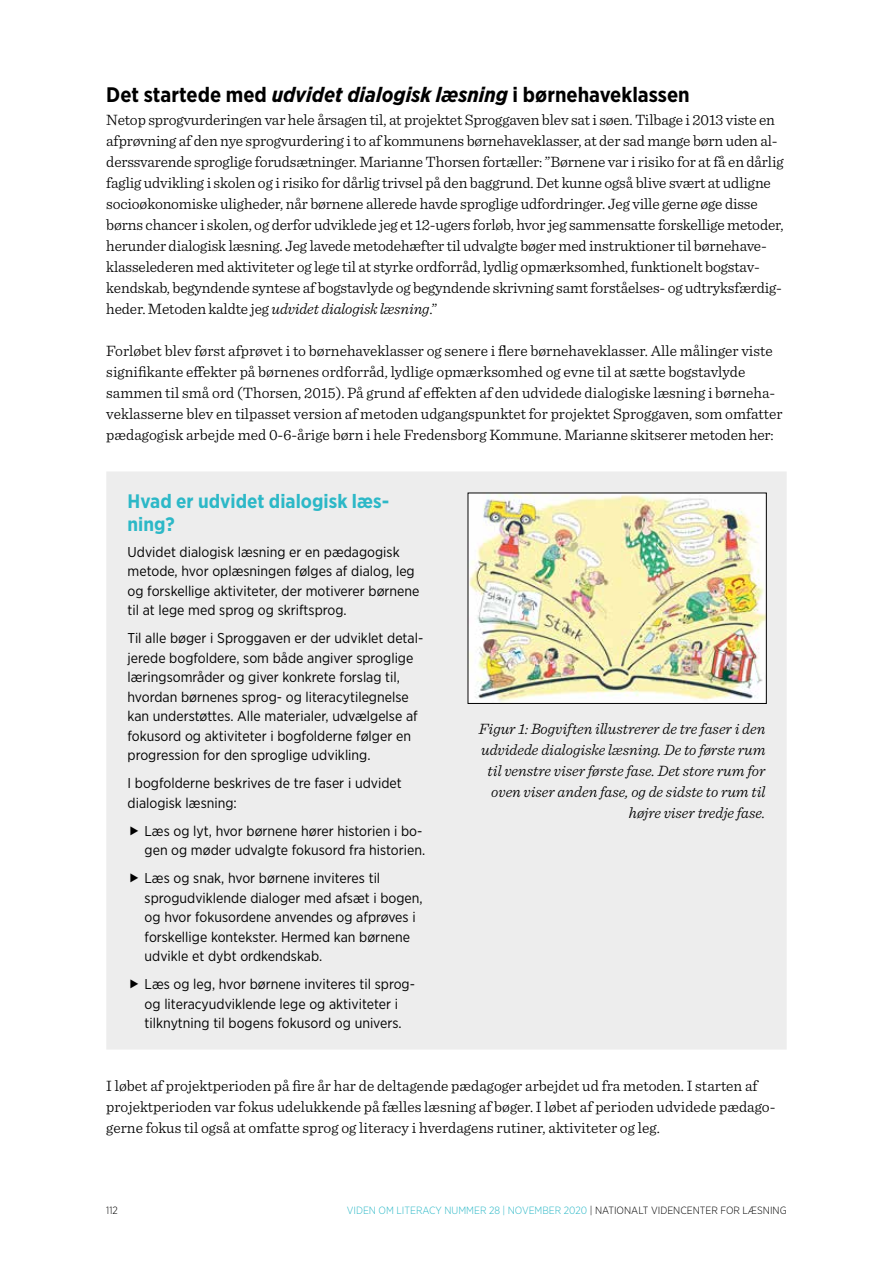
<style>
.page{position:relative;width:893px;height:1263px;background:#fff}
.page>*{position:absolute;margin:0;border:0;box-sizing:border-box;transform-origin:0 0}
.t1{font:700 21px "Gotham Narrow";color:#000}
.t2{font:700 19.5px/22.5px "Gotham Narrow";color:#2cb8c7}
.t3{font:300 15.75px/21px "Sentinel";letter-spacing:-.01em;color:#000}
.t4{font:italic 300 15.75px/21px "Sentinel";color:#000;text-align:right}
.t5{font:14.25px/19.5px "Gotham Narrow";color:#000}
.t6{font:300 10.5px "Gotham Narrow";color:#2cb8c7}
.t7{font:300 10.5px "Gotham Narrow";color:#000}
.s1{font-style:italic}
.s2{color:#000}
</style>
<div class="page">
<div style="left:106px;top:472px;width:681px;height:577px;background:#ededed"></div>
<img style="left:470px;top:495px;width:294px;height:207px">
<svg style="left:131px;top:826px;width:7px;height:9px"></svg>
<svg style="left:131px;top:873px;width:7px;height:9px"></svg>
<svg style="left:131px;top:979px;width:7px;height:9px"></svg>
<h1 class="t1" style="left:106px;top:81px;width:585px">Det startede med <span class="s1">udvidet dialogisk læsning</span> i børnehaveklassen</h1>
<p class="t3" style="left:106px;top:108px;width:679px">Netop sprogvurderingen var hele årsagen til, at projektet Sproggaven blev sat i søen. Tilbage i 2013 viste en afprøvning af den nye sprogvurdering i to af kommunens børnehaveklasser, at der sad mange børn uden al&shy;derssvarende sproglige forudsætninger. Marianne Thorsen fortæller: ”Børnene var i risiko for at få en dårlig faglig udvikling i skolen og i risiko for dårlig trivsel på den baggrund. Det kunne også blive svært at udligne socioøkonomiske uligheder, når børnene allerede havde sproglige udfordringer. Jeg ville gerne øge disse børns chancer i skolen, og derfor udviklede jeg et 12-ugers forløb, hvor jeg sammensatte forskellige metoder, herunder dialogisk læsning. Jeg lavede metodehæfter til udvalgte bøger med instruktioner til børnehave&shy;klasselederen med aktiviteter og lege til at styrke ordforråd, lydlig opmærksomhed, funktionelt bogstav&shy;kendskab, begyndende syntese af bogstavlyde og begyndende skrivning samt forståelses- og udtryksfærdig&shy;heder. Metoden kaldte jeg <span class="s1">udvidet dialogisk læsning</span>.”</p>
<p class="t3" style="left:106px;top:339px;width:678px">Forløbet blev først afprøvet i to børnehaveklasser og senere i flere børnehaveklasser. Alle målinger viste signifikante effekter på børnenes ordforråd, lydlige opmærksomhed og evne til at sætte bogstavlyde sammen til små ord (Thorsen, 2015). På grund af effekten af den udvidede dialogiske læsning i børneha&shy;veklasserne blev en tilpasset version af metoden udgangspunktet for projektet Sproggaven, som omfatter pædagogisk arbejde med 0-6-årige børn i hele Fredensborg Kommune. Marianne skitserer metoden her:</p>
<p class="t2" style="left:128px;top:490px;width:263px">Hvad er udvidet dialogisk læs&shy;ning?</p>
<p class="t5" style="left:128px;top:542px;width:293px">Udvidet dialogisk læsning er en pædagogisk metode, hvor oplæsningen følges af dialog, leg og forskellige aktiviteter, der motiverer børnene til at lege med sprog og skriftsprog.</p>
<p class="t5" style="left:128px;top:628px;width:297px">Til alle bøger i Sproggaven er der udviklet detal&shy;jerede bogfoldere, som både angiver sproglige læringsområder og giver konkrete forslag til, hvordan børnenes sprog- og literacytilegnelse kan understøttes. Alle materialer, udvælgelse af fokusord og aktiviteter i bogfolderne følger en progression for den sproglige udvikling.</p>
<p class="t5" style="left:128px;top:773px;width:276px">I bogfolderne beskrives de tre faser i udvidet dialogisk læsning:</p>
<p class="t5" style="left:145px;top:821px;width:282px">Læs og lyt, hvor børnene hører historien i bo&shy;gen og møder udvalgte fokusord fra historien.</p>
<p class="t5" style="left:145px;top:868px;width:280px">Læs og snak, hvor børnene inviteres til sprogudviklende dialoger med afsæt i bogen, og hvor fokusordene anvendes og afprøves i forskellige kontekster. Hermed kan børnene udvikle et dybt ordkendskab.</p>
<p class="t5" style="left:145px;top:974px;width:272px">Læs og leg, hvor børnene inviteres til sprog&shy;og literacyudviklende lege og aktiviteter i tilknytning til bogens fokusord og univers.</p>
<p class="t4" style="left:479px;top:717px;width:288px">Figur 1: Bogviften illustrerer de tre faser i den udvidede dialogiske læsning. De to første rum til venstre viser første fase. Det store rum for oven viser anden fase, og de sidste to rum til højre viser tredje fase.</p>
<p class="t3" style="left:106px;top:1074px;width:671px">I løbet af projektperioden på fire år har de deltagende pædagoger arbejdet ud fra metoden. I starten af projektperioden var fokus udelukkende på fælles læsning af bøger. I løbet af perioden udvidede pædago&shy;gerne fokus til også at omfatte sprog og literacy i hverdagens rutiner, aktiviteter og leg.</p>
<p class="t7" style="left:106px;top:1204px;width:13px">112</p>
<p class="t6" style="left:347px;top:1204px;width:441px">VIDEN OM LITERACY NUMMER 28 | NOVEMBER 2020 <span class="s2">| NATIONALT VIDENCENTER FOR LÆSNING</span></p>
</div>
